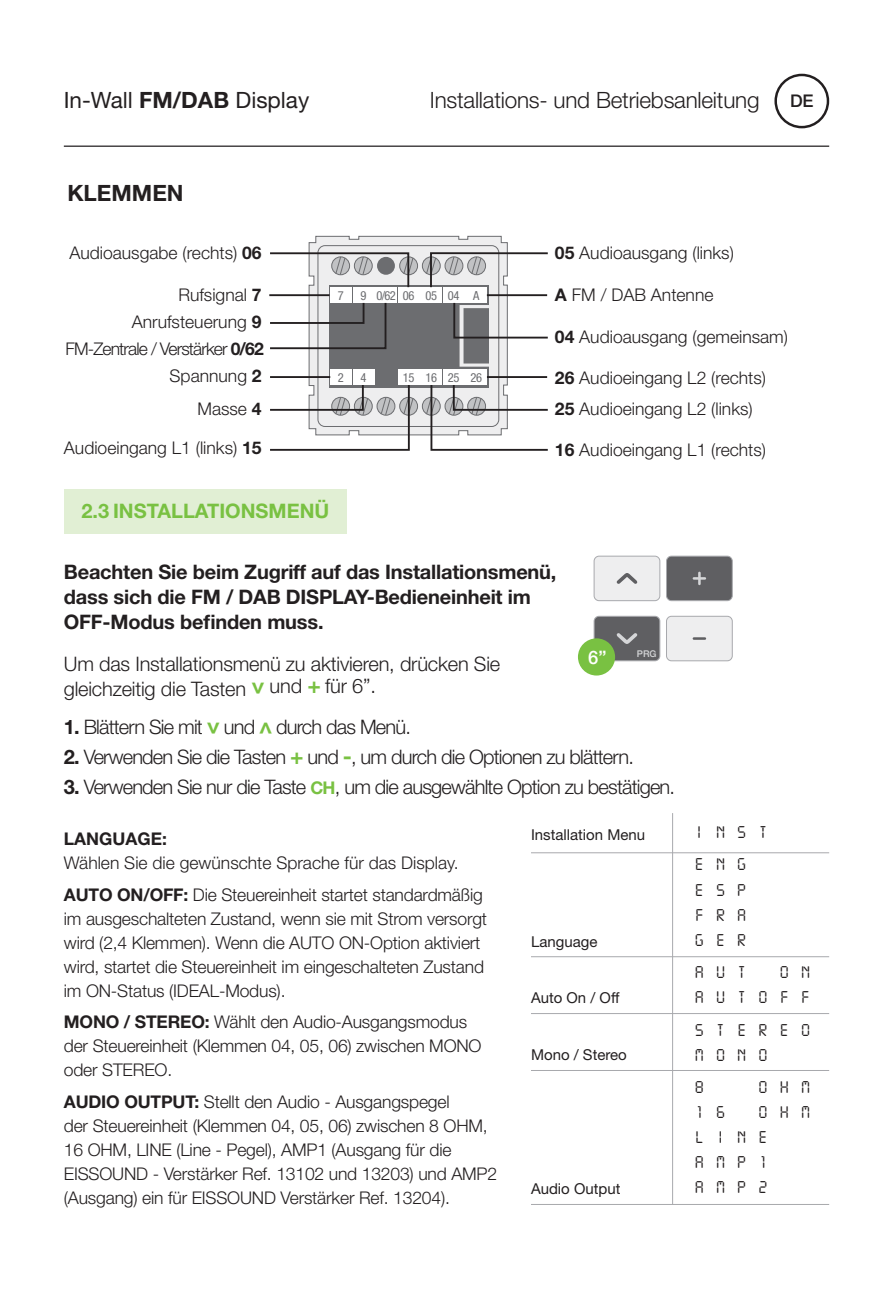
<style>
.page{position:relative;width:893px;height:1290px;background:#fff}
.page>*{position:absolute;margin:0;border:0;box-sizing:border-box;transform-origin:0 0}
.t1{font:300 22.5px "Helvetica Neue LT Std";letter-spacing:-.01em;color:#231f20}
.t2{font:22.5px "Helvetica Neue LT Std";color:#231f20}
.t3{font:700 22.5px "Helvetica Neue LT Std";color:#231f20}
.t4{font:300 20px "Helvetica Neue LT Std";letter-spacing:-.04em;color:#231f20}
.t5{font:700 20px/25px "Helvetica Neue LT Std";letter-spacing:-.01em;color:#231f20}
.t6{font:300 20px/25px "Helvetica Neue LT Std";letter-spacing:-.01em;color:#231f20}
.t7{font:700 20px "Helvetica Neue LT Std";color:#79c142}
.t8{font:500 18.5px "Helvetica Neue";color:#fff}
.t9{font:300 17.5px/24px "Helvetica Neue LT Std";letter-spacing:-.01em;color:#231f20}
.t10{font:300 17.5px "Helvetica Neue LT Std";letter-spacing:-.05em;color:#231f20}
.t11{font:700 17.5px "Helvetica Neue LT Std";color:#231f20}
.t12{font:500 17.5px "Helvetica Neue LT Std";color:#231f20}
.t13{font:15px/25px "Digital ICG";color:#231f20}
.t14{font:15px "Helvetica Neue LT Std";color:#231f20}
.t15{font:condensed 12.5px "Helvetica Neue LT Std";letter-spacing:-.02em;color:#6c6d70}
.t16{font:500 9.25px "Helvetica Neue";color:#d5d6d8}
.s1{font-weight:700}
.s2{font-family:"Arial";font-weight:700;font-size:22.5px;color:#79c142}
.s3{font-weight:700;font-size:22.5px;color:#79c142}
.s4{font-weight:700;font-size:17.5px;color:#79c142}
</style>
<div class="page">
<div style="left:774px;top:74px;width:55px;height:54px;border:2px solid #231f20;border-radius:50%"></div>
<hr style="left:64px;top:146px;width:765px;height:1px;background:#231f20">
<svg style="left:269px;top:236px;width:279px;height:215px"></svg>
<div style="left:64px;top:489px;width:282px;height:44px;background:#e1efd4"></div>
<div style="left:594px;top:556px;width:66px;height:45px;background:#eeeeef;border-radius:5px"></div>
<div style="left:594px;top:556px;width:66px;height:45px;border:1px solid #a8a9ad;border-radius:5px"></div>
<svg style="left:617px;top:573px;width:20px;height:11px"></svg>
<div style="left:666px;top:556px;width:66px;height:45px;background:#5f5f62;border-radius:5px"></div>
<div style="left:666px;top:556px;width:66px;height:45px;border:1px solid #a8a9ad;border-radius:5px"></div>
<svg style="left:693px;top:572px;width:13px;height:13px"></svg>
<div style="left:666px;top:616px;width:66px;height:45px;background:#eeeeef;border-radius:5px"></div>
<div style="left:666px;top:616px;width:66px;height:45px;border:1px solid #a8a9ad;border-radius:5px"></div>
<svg style="left:693px;top:637px;width:13px;height:3px"></svg>
<div style="left:594px;top:616px;width:66px;height:45px;background:#5f5f62;border-radius:5px"></div>
<div style="left:594px;top:616px;width:66px;height:45px;border:1px solid #a8a9ad;border-radius:5px"></div>
<svg style="left:617px;top:633px;width:20px;height:11px"></svg>
<div style="left:578px;top:638px;width:37px;height:37px;background:#79c142;border-radius:50%"></div>
<hr style="left:531px;top:852px;width:298px;height:1px;background:#a8a9ad">
<hr style="left:531px;top:956px;width:298px;height:1px;background:#a8a9ad">
<hr style="left:531px;top:1070px;width:298px;height:1px;background:#a8a9ad">
<hr style="left:531px;top:1013px;width:298px;height:1px;background:#a8a9ad">
<hr style="left:531px;top:1204px;width:298px;height:1px;background:#a8a9ad">
<hr style="left:672px;top:813px;width:1px;height:391px;background:#a8a9ad">
<p class="t2" style="left:64px;top:87px;width:247px">In-Wall <span class="s1">FM/DAB</span> Display</p>
<p class="t1" style="left:430px;top:87px;width:331px">Installations- und Betriebsanleitung</p>
<p class="t12" style="left:790px;top:90px;width:25px">DE</p>
<p class="t3" style="left:67px;top:179px;width:118px">KLEMMEN</p>
<p class="t9" style="left:69px;top:240px;width:194px">Audioausgabe (rechts) <span class="s1">06</span></p>
<p class="t9" style="left:555px;top:240px;width:180px"><span class="s1">05</span> Audioausgang (links)</p>
<p class="t9" style="left:178px;top:283px;width:85px">Rufsignal <span class="s1">7</span></p>
<p class="t9" style="left:555px;top:283px;width:160px"><span class="s1">A</span> FM / DAB Antenne</p>
<p class="t15" style="left:338px;top:288px;width:7px">7</p>
<p class="t15" style="left:360px;top:288px;width:120px">9 0/62 06 05 04 A</p>
<p class="t9" style="left:132px;top:310px;width:131px">Anrufsteuerung <span class="s1">9</span></p>
<p class="t10" style="left:66px;top:338px;width:200px">FM-Zentrale / Verstärker <span class="s1">0/62</span></p>
<p class="t9" style="left:170px;top:364px;width:94px">Spannung <span class="s1">2</span></p>
<p class="t15" style="left:338px;top:370px;width:7px">2</p>
<p class="t15" style="left:360px;top:370px;width:7px">4</p>
<p class="t15" style="left:403px;top:370px;width:81px">15 16 25 26</p>
<p class="t9" style="left:555px;top:324px;width:235px"><span class="s1">04</span> Audioausgang (gemeinsam)</p>
<p class="t9" style="left:555px;top:366px;width:213px"><span class="s1">26</span> Audioeingang L2 (rechts)</p>
<p class="t9" style="left:555px;top:397px;width:199px"><span class="s1">25</span> Audioeingang L2 (links)</p>
<p class="t9" style="left:197px;top:397px;width:66px">Masse <span class="s1">4</span></p>
<p class="t9" style="left:64px;top:435px;width:199px">Audioeingang L1 (links) <span class="s1">15</span></p>
<p class="t9" style="left:555px;top:437px;width:213px"><span class="s1">16</span> Audioeingang L1 (rechts)</p>
<p class="t7" style="left:82px;top:499px;width:249px">2.3 INSTALLATIONSMENÜ</p>
<p class="t5" style="left:64px;top:559px;width:494px">Beachten Sie beim Zugriff auf das Installationsmenü, dass sich die FM / DAB DISPLAY-Bedieneinheit im<br>OFF-Modus befinden muss.</p>
<p class="t6" style="left:64px;top:650px;width:438px">Um das Installationsmenü zu aktivieren, drücken Sie gleichzeitig die Tasten <span class="s2">˅</span> und <span class="s3">+</span> für 6”.</p>
<p class="t8" style="left:588px;top:642px;width:20px">6”</p>
<p class="t16" style="left:637px;top:646px;width:21px">PRG</p>
<p class="t4" style="left:64px;top:714px;width:348px"><span class="s1">1.</span> Blättern Sie mit <span class="s2">˅</span> und <span class="s2">˄</span> durch das Menü.</p>
<p class="t4" style="left:64px;top:744px;width:571px"><span class="s1">2.</span> Verwenden Sie die Tasten <span class="s3">+</span> und <span class="s3">-</span>, um durch die Optionen zu blättern.</p>
<p class="t4" style="left:64px;top:774px;width:613px"><span class="s1">3.</span> Verwenden Sie nur die Taste <span class="s4">CH</span>, um die ausgewählte Option zu bestätigen.</p>
<p class="t11" style="left:64px;top:828px;width:105px">LANGUAGE:</p>
<p class="t9" style="left:64px;top:846px;width:420px;line-height:31.8px">Wählen Sie die gewünschte Sprache für das Display.<br><span class="s1">AUTO ON/OFF:</span> Die Steuereinheit startet standardmäßig</p>
<p class="t9" style="left:64px;top:906px;width:425px">im ausgeschalteten Zustand, wenn sie mit Strom versorgt wird (2,4 Klemmen). Wenn die AUTO ON-Option aktiviert wird, startet die Steuereinheit im eingeschalteten Zustand im ON-Status (IDEAL-Modus).</p>
<p class="t9" style="left:64px;top:1010px;width:419px"><span class="s1">MONO / STEREO:</span> Wählt den Audio-Ausgangsmodus der Steuereinheit (Klemmen 04, 05, 06) zwischen MONO oder STEREO.</p>
<p class="t9" style="left:64px;top:1089px;width:435px"><span class="s1">AUDIO OUTPUT:</span> Stellt den Audio - Ausgangspegel<br>der Steuereinheit (Klemmen 04, 05, 06) zwischen 8 OHM, 16 OHM, LINE (Line - Pegel), AMP1 (Ausgang für die EISSOUND - Verstärker Ref. 13102 und 13203) und AMP2 (Ausgang) ein für EISSOUND Verstärker Ref. 13204).</p>
<p class="t14" style="left:531px;top:826px;width:116px">Installation Menu</p>
<p class="t14" style="left:531px;top:932px;width:68px">Language</p>
<p class="t14" style="left:531px;top:989px;width:90px">Auto On / Off</p>
<p class="t14" style="left:531px;top:1046px;width:97px">Mono / Stereo</p>
<p class="t14" style="left:531px;top:1180px;width:91px">Audio Output</p>
<p class="t13" style="left:695px;top:816px;width:72px;line-height:32.5px">I N S T<br>E N G</p>
<p class="t13" style="left:695px;top:877px;width:52px;text-align:justify">E S P F R A G E R</p>
<p class="t13" style="left:695px;top:959px;width:51px">A U T</p>
<p class="t13" style="left:695px;top:959px;width:116px;text-align:right">O N<br>A U T O F F</p>
<p class="t13" style="left:695px;top:1017px;width:116px">S T E R E O<br>M O N O</p>
<p class="t13" style="left:695px;top:1074px;width:10px">8</p>
<p class="t13" style="left:759px;top:1074px;width:52px">O H M</p>
<p class="t13" style="left:697px;top:1099px;width:29px">1 6</p>
<p class="t13" style="left:695px;top:1099px;width:116px;text-indent:64px">O H M<br>L I N E<br>A M P 1<br>A M P 2</p>
</div>
